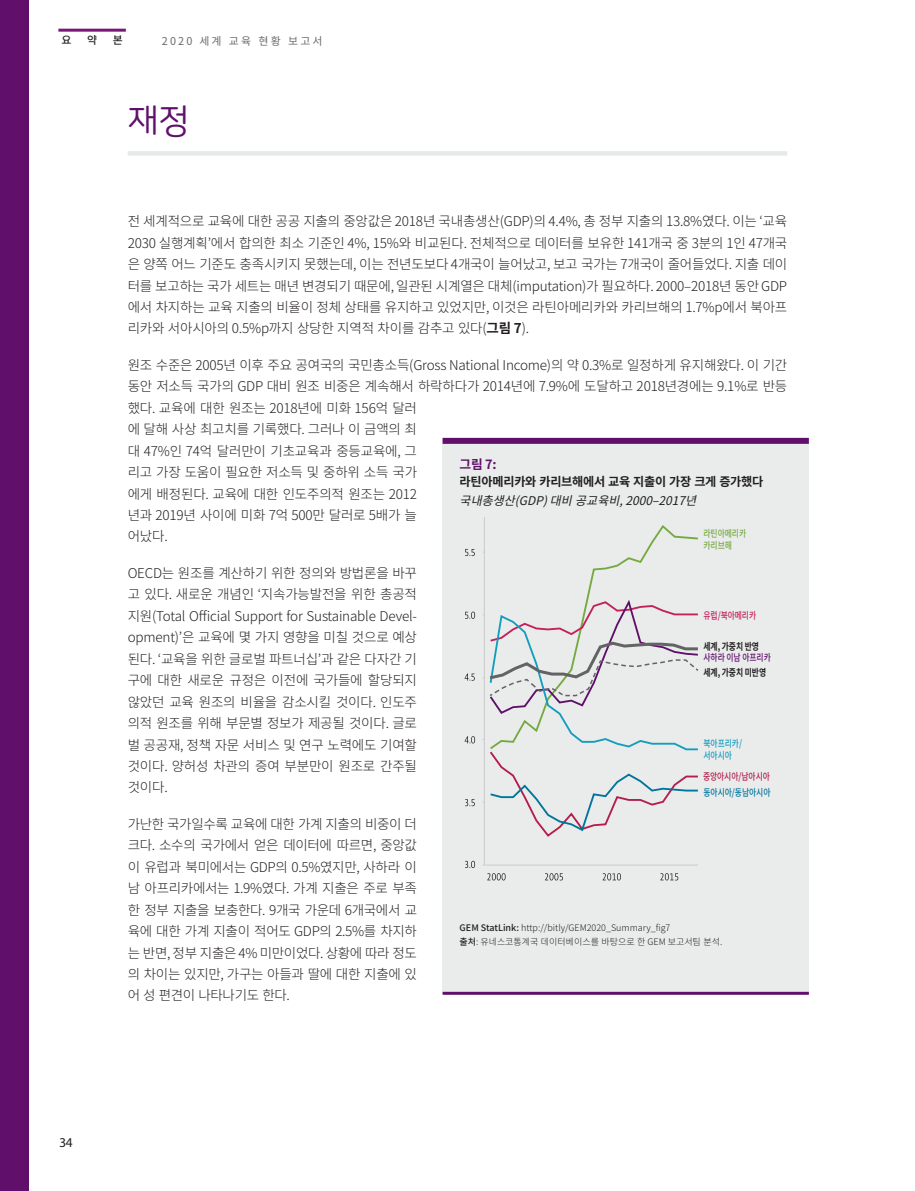
<style>
.page{position:relative;width:915px;height:1191px;background:#fff}
.page>*{position:absolute;margin:0;border:0;box-sizing:border-box;transform-origin:0 0}
.t1{font:34.5px "Nanum Square Round OTFR";color:#60106b}
.t2{font:300 13.5px/21.5px "Noto Sans CJ Kkr";letter-spacing:-.015em;color:#231f20;text-align:justify}
.t3{font:13.5px "Myriad Pro";color:#231f20}
.t4{font:700 12.75px "Noto Sans CJ Kkr";color:#60106b}
.t5{font:700 12.15px "Noto Sans CJ Kkr";letter-spacing:-.02em;color:#231f20}
.t6{font:italic 12px "Noto Sans CJ Kkr";color:#231f20}
.t7{font:10.8px "Noto Sans CJ Kkr";letter-spacing:.2em;color:#6c6d70}
.t8{font:500 10.8px "Noto Sans CJ Kkr";color:#231f20}
.t9{font:700 9.75px "Noto Sans CJ Kkr";letter-spacing:-.01em;color:#231f20;scale:.8 1}
.t10{font:500 9.75px/12px "Noto Sans CJ Kkr";letter-spacing:-.01em;color:#77a942;scale:.8 1}
.t11{font:500 9.75px/12px "Noto Sans CJ Kkr";letter-spacing:-.01em;color:#149dbf;scale:.8 1}
.t12{font:500 9.75px "Noto Sans CJ Kkr";letter-spacing:-.01em;color:#b41d4c;scale:.8 1}
.t13{font:500 9.75px "Noto Sans CJ Kkr";letter-spacing:-.01em;color:#00759c;scale:.8 1}
.t14{font:500 9.75px "Noto Sans CJ Kkr";letter-spacing:-.01em;color:#60106b;scale:.8 1}
.t15{font:500 9.75px "Noto Sans CJ Kkr";letter-spacing:-.01em;color:#c4215c;scale:.8 1}
.t16{font:300 9px/14.2px "Noto Sans CJ Kkr";color:#231f20}
.s1{font-weight:700}
.s2{font-weight:500}
</style>
<div class="page">
<div style="left:128px;top:151px;width:659px;height:5px;background:#e6eae8"></div>
<div style="left:442px;top:438px;width:366px;height:555px;background:#e9eceb"></div>
<div style="left:442px;top:438px;width:366px;height:6px;background:#60106b"></div>
<hr style="left:484px;top:517px;width:1px;height:348px;background:#cbcaca">
<hr style="left:484px;top:864px;width:213px;height:1px;background:#cbcaca">
<svg style="left:587px;top:525px;width:111px;height:72px"></svg>
<svg style="left:465px;top:861px;width:10px;height:7px"></svg>
<svg style="left:465px;top:799px;width:9px;height:7px"></svg>
<svg style="left:464px;top:736px;width:11px;height:7px"></svg>
<svg style="left:464px;top:673px;width:10px;height:7px"></svg>
<svg style="left:465px;top:611px;width:10px;height:8px"></svg>
<svg style="left:465px;top:549px;width:9px;height:7px"></svg>
<svg style="left:487px;top:873px;width:18px;height:7px"></svg>
<svg style="left:545px;top:873px;width:17px;height:7px"></svg>
<svg style="left:602px;top:873px;width:18px;height:7px"></svg>
<svg style="left:660px;top:873px;width:18px;height:7px"></svg>
<svg style="left:483px;top:597px;width:216px;height:240px"></svg>
<hr style="left:442px;top:991px;width:366px;height:3px;background:#60106b">
<div style="left:0;top:0;width:29px;height:1191px;background:#60106b"></div>
<hr style="left:58px;top:29px;width:68px;height:3px;background:#7a1777">
<p class="t8" style="left:61px;top:34px;width:12px">요</p>
<p class="t8" style="left:87px;top:34px;width:12px">약</p>
<p class="t8" style="left:113px;top:34px;width:12px">본</p>
<p class="t7" style="left:162px;top:35px;width:162px">2020 세계 교육 현황 보고서</p>
<h1 class="t1" style="left:128px;top:102px;width:64px">재정</h1>
<p class="t3" style="left:60px;top:1134px;width:14px">34</p>
<p class="t2" style="left:128px;top:211px;width:661px">전 세계적으로 교육에 대한 공공 지출의 중앙값은 2018년 국내총생산(GDP)의 4.4%, 총 정부 지출의 13.8%였다. 이는 ‘교육 2030 실행계획’에서 합의한 최소 기준인 4%, 15%와 비교된다. 전체적으로 데이터를 보유한 141개국 중 3분의 1인 47개국 은 양쪽 어느 기준도 충족시키지 못했는데, 이는 전년도보다 4개국이 늘어났고, 보고 국가는 7개국이 줄어들었다. 지출 데이 터를 보고하는 국가 세트는 매년 변경되기 때문에, 일관된 시계열은 대체(imputation)가 필요하다. 2000–2018년 동안 GDP 에서 차지하는 교육 지출의 비율이 정체 상태를 유지하고 있었지만, 이것은 라틴아메리카와 카리브해의 1.7%p에서 북아프 리카와 서아시아의 0.5%p까지 상당한 지역적 차이를 감추고 있다(<span class="s1">그림 7</span>).</p>
<p class="t2" style="left:128px;top:354px;width:661px;text-align:left">원조 수준은 2005년 이후 주요 공여국의 국민총소득(Gross National Income)의 약 0.3%로 일정하게 유지해왔다. 이 기간 동안 저소득 국가의 GDP 대비 원조 비중은 계속해서 하락하다가 2014년에 7.9%에 도달하고 2018년경에는 9.1%로 반등 했다. 교육에 대한 원조는 2018년에 미화 156억 달러<br>에 달해 사상 최고치를 기록했다. 그러나 이 금액의 최<br>대 47%인 74억 달러만이 기초교육과 중등교육에, 그<br>리고 가장 도움이 필요한 저소득 및 중하위 소득 국가<br>에게 배정된다. 교육에 대한 인도주의적 원조는 2012<br>년과 2019년 사이에 미화 7억 500만 달러로 5배가 늘<br>어났다.</p>
<p class="t2" style="left:128px;top:562px;width:291px">OECD는 원조를 계산하기 위한 정의와 방법론을 바꾸 고 있다. 새로운 개념인 ‘지속가능발전을 위한 총공적 지원(Total Official Support for Sustainable Devel&shy;opment)’은 교육에 몇 가지 영향을 미칠 것으로 예상 된다. ‘교육을 위한 글로벌 파트너십’과 같은 다자간 기 구에 대한 새로운 규정은 이전에 국가들에 할당되지 않았던 교육 원조의 비율을 감소시킬 것이다. 인도주 의적 원조를 위해 부문별 정보가 제공될 것이다. 글로 벌 공공재, 정책 자문 서비스 및 연구 노력에도 기여할 것이다. 양허성 차관의 증여 부분만이 원조로 간주될 것이다.</p>
<p class="t2" style="left:128px;top:813px;width:291px">가난한 국가일수록 교육에 대한 가계 지출의 비중이 더 크다. 소수의 국가에서 얻은 데이터에 따르면, 중앙값 이 유럽과 북미에서는 GDP의 0.5%였지만, 사하라 이 남 아프리카에서는 1.9%였다. 가계 지출은 주로 부족 한 정부 지출을 보충한다. 9개국 가운데 6개국에서 교 육에 대한 가계 지출이 적어도 GDP의 2.5%를 차지하 는 반면, 정부 지출은 4% 미만이었다. 상황에 따라 정도 의 차이는 있지만, 가구는 아들과 딸에 대한 지출에 있 어 성 편견이 나타나기도 한다.</p>
<p class="t4" style="left:459px;top:457px;width:38px">그림 7:</p>
<p class="t5" style="left:459px;top:474px;width:305px">라틴아메리카와 카리브해에서 교육 지출이 가장 크게 증가했다</p>
<p class="t6" style="left:459px;top:494px;width:245px">국내총생산(GDP)대비공교육비,2000–2017년</p>
<p class="t10" style="left:703px;top:528px;width:55px">라틴아메리카 카리브해</p>
<p class="t15" style="left:703px;top:610px;width:67px">유럽/북아메리카</p>
<p class="t9" style="left:703px;top:641px;width:71px">세계, 가중치 반영</p>
<p class="t14" style="left:703px;top:651px;width:86px">사하라 이남 아프리카</p>
<p class="t9" style="left:703px;top:667px;width:80px">세계, 가중치 미반영</p>
<p class="t11" style="left:703px;top:737px;width:50px">북아프리카/ 서아시아</p>
<p class="t12" style="left:702px;top:770px;width:85px">중앙아시아/남아시아</p>
<p class="t13" style="left:703px;top:786px;width:85px">동아시아/동남아시아</p>
<p class="t16" style="left:459px;top:920px;width:264px"><span class="s2">GEM StatLink:</span> http://bitly/GEM2020_Summary_fig7<br><span class="s2">출처</span>: 유네스코통계국 데이터베이스를 바탕으로 한 GEM 보고서팀 분석.</p>
</div>
